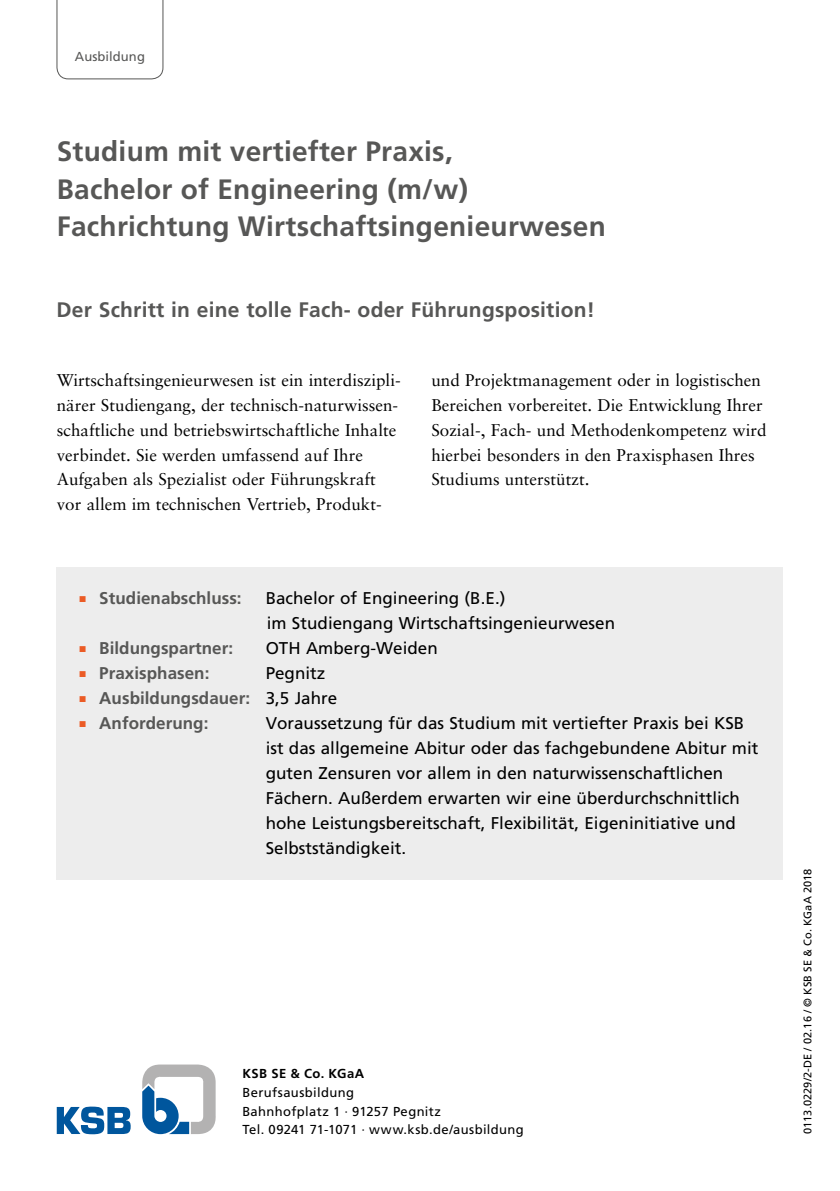
<style>
.page{position:relative;width:840px;height:1191px;background:#fff}
.page>*{position:absolute;margin:0;border:0;box-sizing:border-box;transform-origin:0 0}
.t1{font:700 28px/37.4px "Frutiger LT Pro";letter-spacing:.01em;color:#575756}
.t2{font:700 21px "Frutiger LT Pro";letter-spacing:.01em;color:#575756}
.t3{font:17px/25px "Sabon LT Pro";color:#000}
.t4{font:17px/25px "Frutiger LT Pro";color:#000}
.t5{font:700 17px "Frutiger LT Pro";color:#575756}
.t6{font:13px/18.8px "Frutiger LT Pro";letter-spacing:.03em;color:#000}
.t7{font:700 13px "Frutiger LT Pro";letter-spacing:.03em;color:#000}
.t8{font:13px "Frutiger LT Pro";letter-spacing:.005em;color:#575756}
.t9{font:11px "Frutiger LT Pro";letter-spacing:.01em;color:#000}
.s1{color:#eb5b25}
.s2{font-weight:400;color:#000}
</style>
<div class="page">
<svg style="left:142px;top:1064px;width:73px;height:70px"></svg>
<svg style="left:57px;top:1106px;width:74px;height:28px"></svg>
<div style="left:57px;top:567px;width:725px;height:312px;background:#ededed"></div>
<svg style="left:56px;top:0;width:107px;height:79px"></svg>
<p class="t8" style="left:75px;top:49px;width:71px">Ausbildung</p>
<h1 class="t1" style="left:57px;top:133px;width:550px">Studium mit vertiefter Praxis,<br>Bachelor of Engineering (m/w)<br>Fachrichtung Wirtschaftsingenieurwesen</h1>
<p class="t2" style="left:56px;top:297px;width:539px">Der Schritt in eine tolle Fach- oder Führungsposition!</p>
<p class="t3" style="left:57px;top:367px;width:345px">Wirtschaftsingenieurwesen ist ein interdiszipli&shy;närer Studiengang, der technisch-naturwissen&shy;schaftliche und betriebswirtschaftliche Inhalte verbindet. Sie werden umfassend auf Ihre Aufgaben als Spezialist oder Führungskraft vor allem im technischen Vertrieb, Produkt-</p>
<p class="t3" style="left:431px;top:367px;width:336px">und Projektmanagement oder in logistischen Bereichen vorbereitet. Die Entwicklung Ihrer Sozial-, Fach- und Methodenkompetenz wird hierbei besonders in den Praxisphasen Ihres Studiums unterstützt.</p>
<p class="t5" style="left:79px;top:588px;width:164px"><span class="s1">■</span> Studienabschluss:</p>
<p class="t4" style="left:265px;top:585px;width:351px">Bachelor of Engineering (B.E.)<br>im Studiengang Wirtschaftsingenieurwesen</p>
<p class="t5" style="left:79px;top:638px;width:155px"><span class="s1">■</span> Bildungspartner:</p>
<p class="t4" style="left:265px;top:635px;width:173px">OTH Amberg-Weiden</p>
<p class="t5" style="left:79px;top:663px;width:131px"><span class="s1">■</span> Praxisphasen:</p>
<p class="t4" style="left:265px;top:660px;width:61px">Pegnitz</p>
<p class="t5" style="left:79px;top:688px;width:259px"><span class="s1">■</span> Ausbildungsdauer: <span class="s2">3,5 Jahre</span></p>
<p class="t5" style="left:79px;top:712px;width:130px"><span class="s1">■</span> Anforderung:</p>
<p class="t4" style="left:265px;top:710px;width:494px">Voraussetzung für das Studium mit vertiefter Praxis bei KSB ist das allgemeine Abitur oder das fachgebundene Abitur mit guten Zensuren vor allem in den naturwissenschaftlichen Fächern. Außerdem erwarten wir eine überdurchschnittlich hohe Leistungsbereitschaft, Flexibilität, Eigeninitiative und Selbstständigkeit.</p>
<p class="t7" style="left:242px;top:1065px;width:123px">KSB SE &amp; Co. KGaA</p>
<p class="t6" style="left:242px;top:1083px;width:283px">Berufsausbildung<br>Bahnhofplatz 1 · 91257 Pegnitz<br>Tel. 09241 71-1071 · www.ksb.de/ausbildung</p>
<p class="t9" style="left:800px;top:1134px;width:267px;rotate:-90deg">0113.0229/2-DE / 02.16 / © KSB SE &amp; Co. KGaA 2018</p>
</div>
